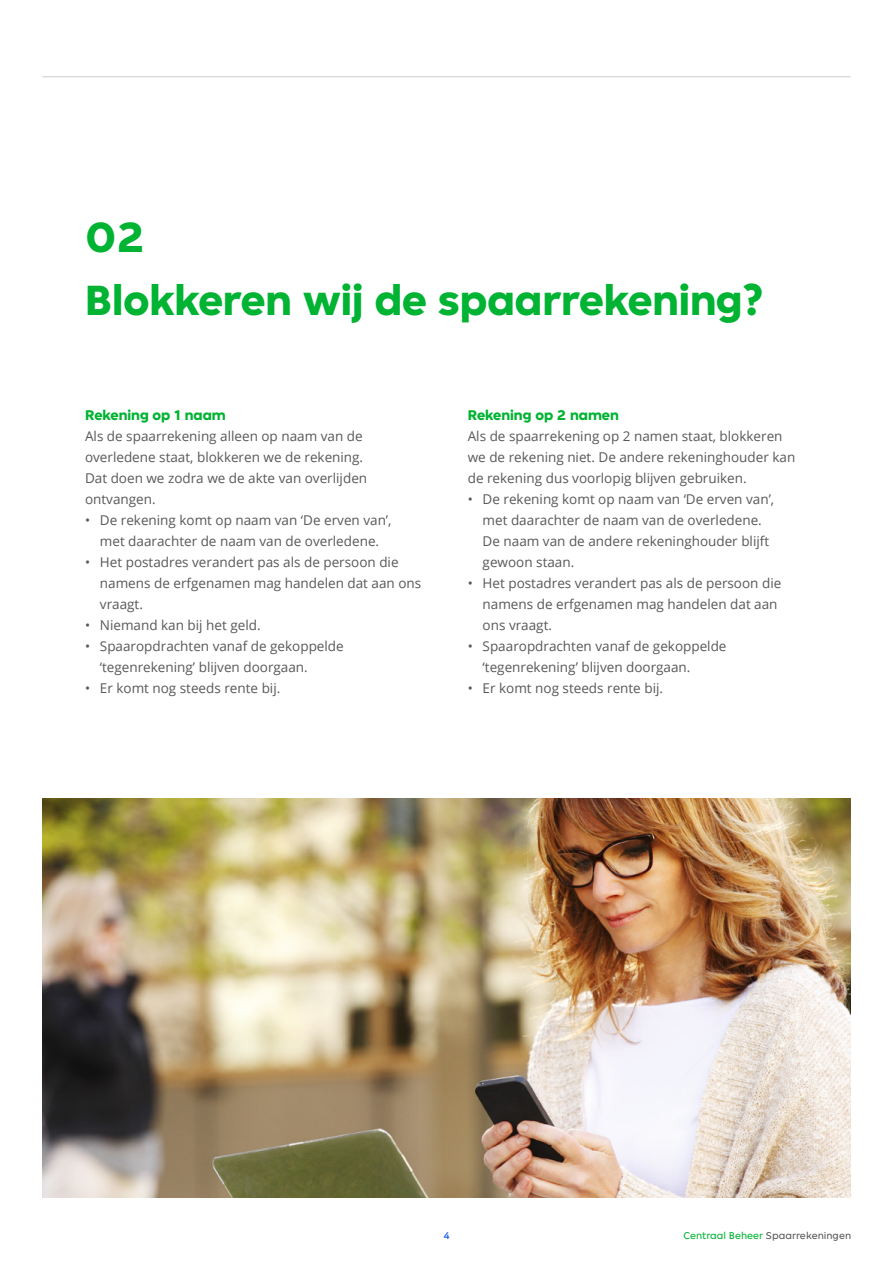
<style>
.page{position:relative;width:893px;height:1263px;background:#fff}
.page>*{position:absolute;margin:0;border:0;box-sizing:border-box;transform-origin:0 0}
.t1{font:700 45px/63px "Plastic Sans";color:#00b332}
.t2{font:700 15px "Plastic Sans";color:#00b332}
.t3{font:13.5px/21px "Open Sans";color:#58585a}
.t4{font:10.5px "Plastic Sans";color:#58585a}
.t5{font:10.5px "Plastic Sans";color:#0050f0}
.s1{color:#00b332}
</style>
<div class="page">
<hr style="left:43px;top:77px;width:807px;height:1px;background:#ccc">
<img style="left:43px;top:798px;width:807px;height:399px">
<h1 class="t1" style="left:85px;top:207px;width:679px">02<br>Blokkeren wij de spaarrekening?</h1>
<p class="t2" style="left:85px;top:406px;width:142px">Rekening op 1 naam</p>
<p class="t3" style="left:85px;top:425px;width:284px">Als de spaarrekening alleen op naam van de overledene staat, blokkeren we de rekening.<br>Dat doen we zodra we de akte van overlijden ontvangen.</p>
<p class="t3" style="left:85px;top:509px;width:308px;text-align:center">• De rekening komt op naam van ‘De erven van’, met daarachter de naam van de overledene.</p>
<p class="t3" style="left:100px;top:551px;width:323px;text-indent:-15px">• Het postadres verandert pas als de persoon die namens de erfgenamen mag handelen dat aan ons vraagt.</p>
<p class="t3" style="left:85px;top:614px;width:177px">• Niemand kan bij het geld.</p>
<p class="t3" style="left:100px;top:635px;width:245px;text-indent:-15px">• Spaaropdrachten vanaf de gekoppelde ‘tegenrekening’ blijven doorgaan.</p>
<p class="t3" style="left:85px;top:677px;width:197px">• Er komt nog steeds rente bij.</p>
<p class="t2" style="left:468px;top:406px;width:153px">Rekening op 2 namen</p>
<p class="t3" style="left:468px;top:425px;width:329px">Als de spaarrekening op 2 namen staat, blokkeren we de rekening niet. De andere rekeninghouder kan de rekening dus voorlopig blijven gebruiken.</p>
<p class="t3" style="left:483px;top:488px;width:293px;text-indent:-15px">• De rekening komt op naam van ‘De erven van’, met daarachter de naam van de overledene.<br>De naam van de andere rekeninghouder blijft gewoon staan.</p>
<p class="t3" style="left:483px;top:572px;width:300px;text-indent:-15px">• Het postadres verandert pas als de persoon die namens de erfgenamen mag handelen dat aan ons vraagt.</p>
<p class="t3" style="left:483px;top:635px;width:245px;text-indent:-15px">• Spaaropdrachten vanaf de gekoppelde ‘tegenrekening’ blijven doorgaan.</p>
<p class="t3" style="left:468px;top:677px;width:197px">• Er komt nog steeds rente bij.</p>
<p class="t5" style="left:444px;top:1230px;width:8px">4</p>
<p class="t4" style="left:683px;top:1230px;width:169px"><span class="s1">Centraal Beheer</span> Spaarrekeningen</p>
</div>
